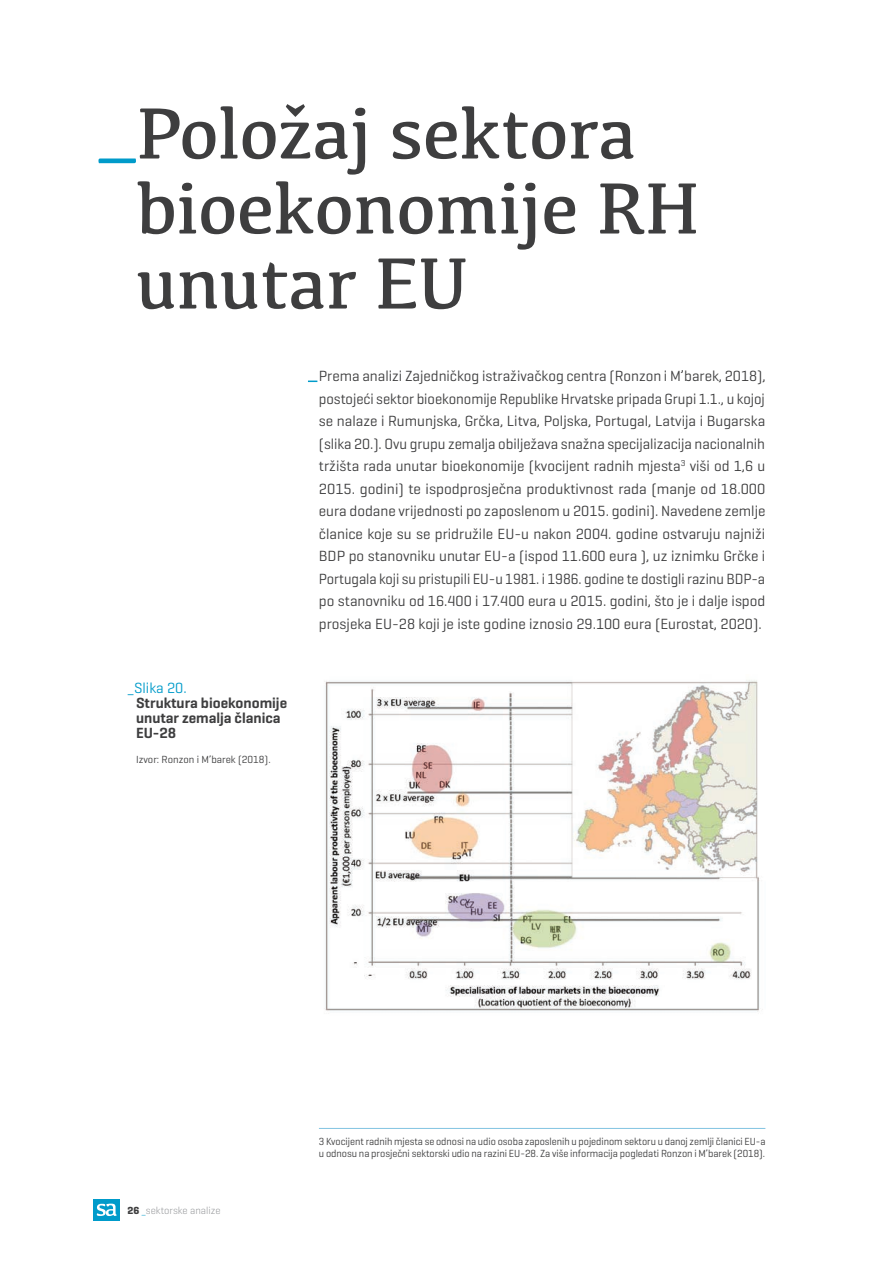
<style>
.page{position:relative;width:893px;height:1263px;background:#fff}
.page>*{position:absolute;margin:0;border:0;box-sizing:border-box;transform-origin:0 0}
.t1{font:75px/75px "Kefa";letter-spacing:-.01em;color:#3e3e3f}
.t2{font:15px/22.5px "Geogrotesque";color:#3e3e3f;text-align:justify}
.t3{font:600 15px/15px "Geogrotesque";color:#3e3e3f}
.t4{font:15px "Geogrotesque";color:#009bca}
.t5{font:10.5px/12px "Geogrotesque";letter-spacing:-.005em;color:#3e3e3f;scale:.96 1}
.t6{font:10.5px "Geogrotesque";letter-spacing:-.005em;color:#3e3e3f}
.t7{font:300 10.5px "Geogrotesque";color:#939598}
.s1{color:#009bca}
.s2{font-weight:700;color:#3e3e3f}
</style>
<div class="page">
<div style="left:94px;top:1199px;width:26px;height:21px;background:#009bca"></div>
<svg style="left:97px;top:1203px;width:20px;height:13px"></svg>
<img style="left:324px;top:680px;width:439px;height:332px">
<hr style="left:319px;top:1128px;width:446px;height:1px;background:#81c4e2">
<h1 class="t1" style="left:136px;top:94px;width:565px;text-indent:-39px"><span class="s1">_</span>Položaj sektora bioekonomije RH unutar EU</h1>
<p class="t4" style="left:128px;top:679px;width:61px">_Slika 20.</p>
<p class="t3" style="left:136px;top:695px;width:153px">Struktura bioekonomije unutar zemalja članica<br>EU-28</p>
<p class="t6" style="left:136px;top:753px;width:136px">Izvor: Ronzon i M’barek (2018).</p>
<p class="t2" style="left:319px;top:364px;width:448px">Prema analizi Zajedničkog istraživačkog centra (Ronzon i M’barek, 2018), postojeći sektor bioekonomije Republike Hrvatske pripada Grupi 1.1., u kojoj se nalaze i Rumunjska, Grčka, Litva, Poljska, Portugal, Latvija i Bugarska (slika 20.). Ovu grupu zemalja obilježava snažna specijalizacija nacionalnih tržišta rada unutar bioekonomije (kvocijent radnih mjesta<sup>3</sup> viši od 1,6 u 2015. godini) te ispodprosječna produktivnost rada (manje od 18.000 eura dodane vrijednosti po zaposlenom u 2015. godini). Navedene zemlje članice koje su se pridružile EU-u nakon 2004. godine ostvaruju najniži BDP po stanovniku unutar EU-a (ispod 11.600 eura ), uz iznimku Grčke i Portugala koji su pristupili EU-u 1981. i 1986. godine te dostigli razinu BDP-a po stanovniku od 16.400 i 17.400 eura u 2015. godini, što je i dalje ispod prosjeka EU-28 koji je iste godine iznosio 29.100 eura (Eurostat, 2020).</p>
<p class="t7" style="left:128px;top:1204px;width:95px"><span class="s2">26</span> <span class="s1">_</span>sektorske analize</p>
<p class="t5" style="left:319px;top:1135px;width:467px">3 Kvocijent radnih mjesta se odnosi na udio osoba zaposlenih u pojedinom sektoru u danoj zemlji članici EU-a u odnosu na prosječni sektorski udio na razini EU-28. Za više informacija pogledati Ronzon i M’barek (2018).</p>
</div>
